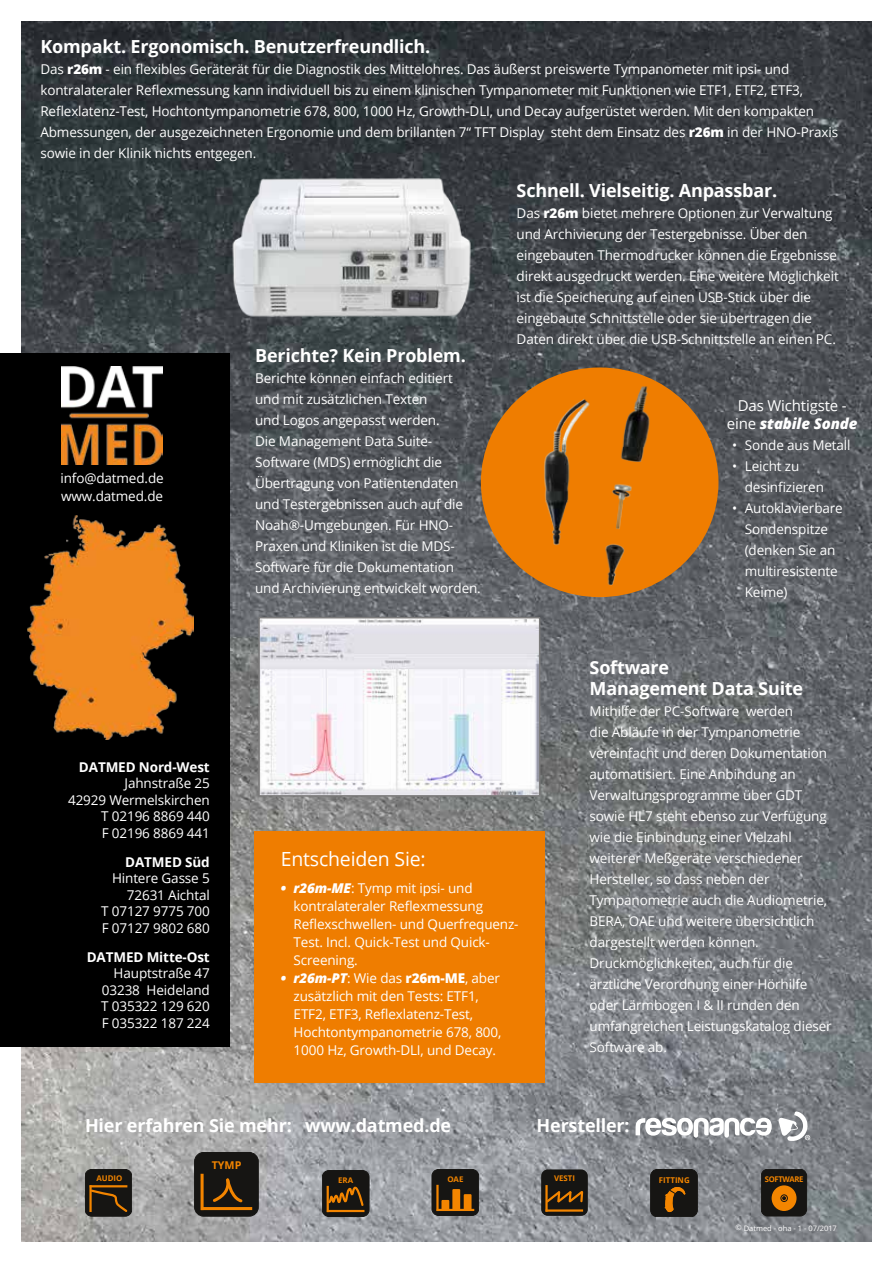
<style>
.page{position:relative;width:893px;height:1263px;background:#fff}
.page>*{position:absolute;margin:0;border:0;box-sizing:border-box;transform-origin:0 0}
.t1{font:19.5px "Open Sans";letter-spacing:-.01em;color:#fff}
.t2{font:700 18px/21px "Open Sans";letter-spacing:-.01em;color:#fff}
.t3{font:15px/18px "Open Sans";letter-spacing:-.01em;color:#fff;text-align:center}
.t4{font:13.5px/21px "Open Sans";letter-spacing:-.01em;color:#fff}
.t5{font:700 13.5px "Open Sans";letter-spacing:-.01em;color:#fff}
.t6{font:700 10.65px "Open Sans";color:#f38500}
.t7{font:700 7.95px "Open Sans";color:#f38500}
.t8{font:700 7.8px "Open Sans";letter-spacing:-.005em;color:#f38500}
.t9{font:700 7.8px "Open Sans";letter-spacing:-.035em;color:#f38500}
.t10{font:7.5px "Open Sans";letter-spacing:-.005em;color:#fff}
.s1{font-weight:800}
.s2{font-weight:800;font-style:italic}
</style>
<div class="page">
<img style="left:21px;top:21px;width:851px;height:1221px">
<div style="left:254px;top:832px;width:291px;height:251px;background:#ef7d00"></div>
<img style="left:133px;top:94px;width:354px;height:292px">
<div style="left:481px;top:367px;width:237px;height:230px;background:#ef7d00;border-radius:50%"></div>
<img style="left:520px;top:380px;width:186px;height:248px">
<img style="left:495px;top:388px;width:140px;height:186px">
<img style="left:261px;top:620px;width:276px;height:174px">
<div style="left:258px;top:617px;width:282px;height:180px;border:2px solid #7c7b7b"></div>
<div style="left:85px;top:1169px;width:47px;height:47px;background:#161513;border-radius:7px"></div>
<div style="left:85px;top:1169px;width:47px;height:47px;border:1px solid #161513;border-radius:7px"></div>
<hr style="left:89px;top:1186px;width:3px;height:25px;background:#f38500">
<hr style="left:91px;top:1185px;width:35px;height:2px;background:#f38500">
<svg style="left:89px;top:1188px;width:40px;height:26px"></svg>
<div style="left:195px;top:1152px;width:63px;height:64px;background:#161513;border-radius:9px"></div>
<div style="left:195px;top:1152px;width:63px;height:64px;border:1px solid #161513;border-radius:9px"></div>
<hr style="left:201px;top:1175px;width:3px;height:33px;background:#f38500">
<hr style="left:202px;top:1207px;width:49px;height:3px;background:#f38500">
<svg style="left:213px;top:1178px;width:30px;height:25px"></svg>
<div style="left:322px;top:1170px;width:47px;height:46px;background:#161513;border-radius:7px"></div>
<div style="left:322px;top:1170px;width:47px;height:46px;border:1px solid #161513;border-radius:7px"></div>
<svg style="left:326px;top:1185px;width:39px;height:28px"></svg>
<hr style="left:327px;top:1187px;width:2px;height:24px;background:#f38500">
<hr style="left:328px;top:1210px;width:35px;height:2px;background:#f38500">
<div style="left:541px;top:1169px;width:47px;height:47px;background:#161513;border-radius:7px"></div>
<hr style="left:547px;top:1209px;width:35px;height:3px;background:#f38500">
<hr style="left:545px;top:1186px;width:3px;height:24px;background:#f38500">
<svg style="left:545px;top:1189px;width:39px;height:15px"></svg>
<div style="left:651px;top:1169px;width:46px;height:47px;background:#161513;border-radius:7px"></div>
<div style="left:651px;top:1169px;width:46px;height:47px;border:1px solid #161513;border-radius:7px"></div>
<svg style="left:665px;top:1187px;width:20px;height:25px"></svg>
<div style="left:761px;top:1169px;width:46px;height:47px;background:#161513;border-radius:7px"></div>
<div style="left:761px;top:1169px;width:46px;height:47px;border:1px solid #161513;border-radius:7px"></div>
<div style="left:772px;top:1185px;width:24px;height:26px;background:#f38500;border-radius:50%"></div>
<div style="left:781px;top:1194px;width:7px;height:8px;border:1px solid #161513;border-radius:50%"></div>
<div style="left:432px;top:1169px;width:47px;height:46px;background:#161513;border-radius:7px"></div>
<div style="left:432px;top:1169px;width:47px;height:46px;border:1px solid #161513;border-radius:7px"></div>
<hr style="left:436px;top:1186px;width:3px;height:24px;background:#f38500">
<hr style="left:438px;top:1209px;width:35px;height:2px;background:#f38500">
<div style="left:464px;top:1194px;width:8px;height:16px;background:#f38500"></div>
<div style="left:441px;top:1200px;width:8px;height:10px;background:#f38500"></div>
<div style="left:452px;top:1189px;width:8px;height:21px;background:#f38500"></div>
<div style="left:0;top:353px;width:230px;height:693px;background:#000"></div>
<img style="left:61px;top:366px;width:102px;height:98px">
<img style="left:28px;top:515px;width:165px;height:224px">
<svg style="left:636px;top:1117px;width:136px;height:20px"></svg>
<svg style="left:778px;top:1111px;width:32px;height:31px"></svg>
<h2 class="t2" style="left:40px;top:36px;width:391px">Kompakt. Ergonomisch. Benutzerfreundlich.</h2>
<p class="t4" style="left:40px;top:58px;width:799px">Das <span class="s1">r26m</span> - ein flexibles Geräterät für die Diagnostik des Mittelohres. Das äußerst preiswerte Tympanometer mit ipsi- und kontralateraler Reflexmessung kann individuell bis zu einem klinischen Tympanometer mit Funktionen wie ETF1, ETF2, ETF3, Reflexlatenz-Test, Hochtontympanometrie 678, 800, 1000 Hz, Growth-DLI, und Decay aufgerüstet werden. Mit den kompakten Abmessungen, der ausgezeichneten Ergonomie und dem brillanten 7“ TFT Display steht dem Einsatz des <span class="s1">r26m</span> in der HNO-Praxis sowie in der Klinik nichts entgegen.</p>
<h2 class="t2" style="left:517px;top:179px;width:262px">Schnell. Vielseitig. Anpassbar.</h2>
<p class="t4" style="left:517px;top:202px;width:324px">Das <span class="s1">r26m</span> bietet mehrere Optionen zur Verwaltung und Archivierung der Testergebnisse. Über den eingebauten Thermodrucker können die Ergebnisse direkt ausgedruckt werden. Eine weitere Möglichkeit ist die Speicherung auf einen USB-Stick über die eingebaute Schnittstelle oder sie übertragen die Daten direkt über die USB-Schnittstelle an einen PC.</p>
<p class="t4" style="left:61px;top:468px;width:105px;line-height:18px">info@datmed.de www.datmed.de</p>
<h2 class="t2" style="left:255px;top:345px;width:212px">Berichte? Kein Problem.</h2>
<p class="t4" style="left:255px;top:367px;width:227px">Berichte können einfach editiert<br>und mit zusätzlichen Texten<br>und Logos angepasst werden.<br>Die Management Data Suite-<br>Software (MDS) ermöglicht die<br>Übertragung von Patientendaten und Testergebnissen auch auf die<br>Noah®-Umgebungen. Für HNO-<br>Praxen und Kliniken ist die MDS-<br>Software für die Dokumentation und Archivierung entwickelt worden.</p>
<p class="t5" style="left:79px;top:757px;width:132px">DATMED Nord-West</p>
<p class="t4" style="left:68px;top:775px;width:143px;line-height:16.5px;text-align:right">Jahnstraße 25<br>42929 Wermelskirchen<br>T 02196 8869 440<br>F 02196 8869 441</p>
<p class="t5" style="left:125px;top:852px;width:86px">DATMED Süd</p>
<p class="t4" style="left:101px;top:870px;width:110px;line-height:16.5px;text-align:right">Hintere Gasse 5<br>72631 Aichtal<br>T 07127 9775 700<br>F 07127 9802 680</p>
<p class="t5" style="left:87px;top:947px;width:125px">DATMED Mitte-Ost</p>
<p class="t4" style="left:101px;top:964px;width:110px;line-height:16.5px;text-align:justify;text-indent:12px">Hauptstraße 47<br>03238 Heideland T 035322 129 620<br>F 035322 187 224</p>
<h1 class="t1" style="left:281px;top:846px;width:146px">Entscheiden Sie:</h1>
<p class="t4" style="left:294px;top:879px;width:227px;line-height:18px;text-indent:-13px"><span class="s2">• r26m-ME</span>: Tymp mit ipsi- und kontralateraler Reflexmessung<br>Reflexschwellen- und Querfrequenz-<br>Test. Incl. Quick-Test und Quick-<br>Screening.</p>
<p class="t4" style="left:294px;top:969px;width:209px;line-height:18px;text-indent:-13px"><span class="s2">• r26m-PT</span>: Wie das <span class="s1">r26m-ME</span>, aber zusätzlich mit den Tests: ETF1,<br>ETF2, ETF3, Reflexlatenz-Test,<br>Hochtontympanometrie 678, 800,<br>1000 Hz, Growth-DLI, und Decay.</p>
<p class="t3" style="left:727px;top:396px;width:132px">Das Wichtigste - eine <span class="s2">stabile Sonde</span></p>
<p class="t4" style="left:732px;top:434px;width:120px">• Sonde aus Metall</p>
<p class="t4" style="left:745px;top:455px;width:81px;text-indent:-13px">• Leicht zu desinfizieren</p>
<p class="t4" style="left:745px;top:497px;width:99px;text-indent:-13px">• Autoklavierbare<br>Sondenspitze (denken Sie an multiresistente<br>Keime)</p>
<h2 class="t2" style="left:590px;top:656px;width:215px">Software<br>Management Data Suite</h2>
<p class="t4" style="left:590px;top:700px;width:244px">Mithilfe der PC-Software werden<br>die Abläufe in der Tympanometrie vereinfacht und deren Dokumentation automatisiert. Eine Anbindung an Verwaltungsprogramme über GDT sowie HL7 steht ebenso zur Verfügung wie die Einbindung einer Vielzahl weiterer Meßgeräte verschiedener Hersteller, so dass neben der Tympanometrie auch die Audiometrie, BERA, OAE und weitere übersichtlich dargestellt werden können.<br>Druckmöglichkeiten, auch für die ärztliche Verordnung einer Hörhilfe oder Lärmbogen I &amp; II runden den umfangreichen Leistungskatalog dieser Software ab.</p>
<h2 class="t2" style="left:85px;top:1115px;width:368px">Hier erfahren Sie mehr: www.datmed.de</h2>
<h2 class="t2" style="left:537px;top:1115px;width:95px">Hersteller:</h2>
<p class="t8" style="left:96px;top:1172px;width:28px">AUDIO</p>
<p class="t6" style="left:212px;top:1157px;width:31px">TYMP</p>
<p class="t8" style="left:338px;top:1175px;width:17px">ERA</p>
<p class="t8" style="left:447px;top:1174px;width:17px">OAE</p>
<p class="t8" style="left:554px;top:1172px;width:22px">VESTI</p>
<p class="t7" style="left:659px;top:1174px;width:32px">FITTING</p>
<p class="t9" style="left:765px;top:1173px;width:40px">SOFTWARE</p>
<p class="t10" style="left:736px;top:1223px;width:103px">© Datmed - oha - 1 - 07/2017</p>
</div>
